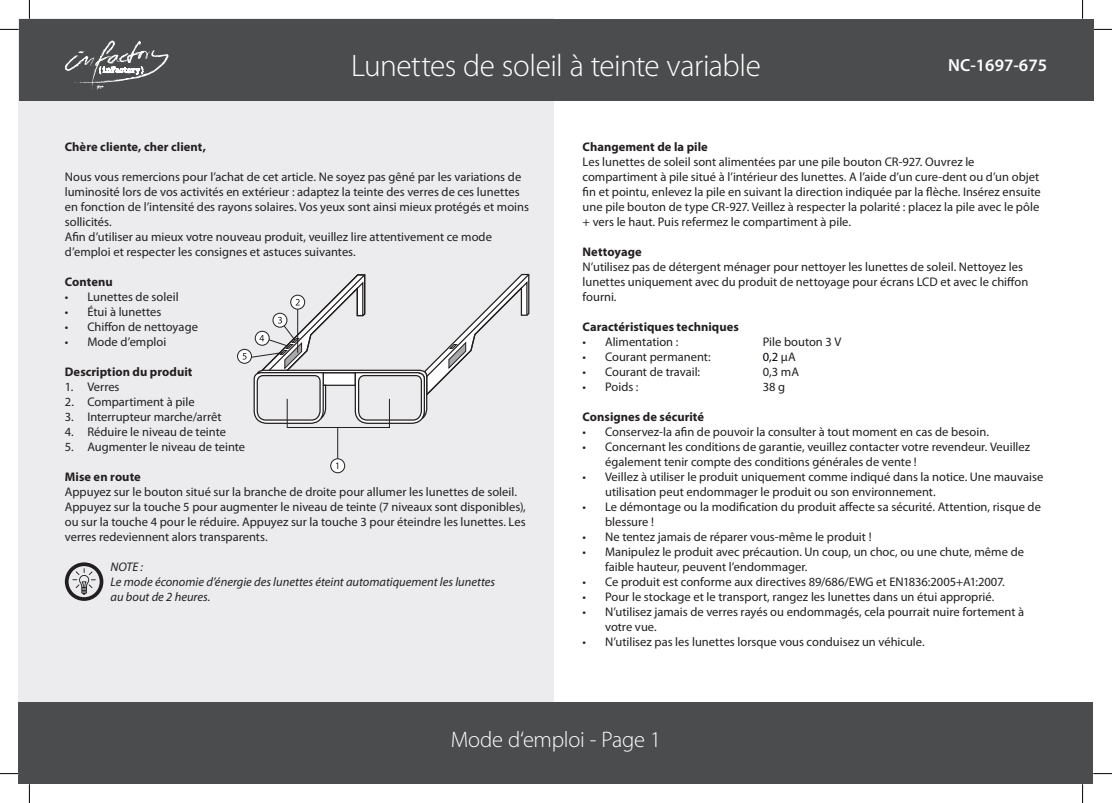
<style>
.page{position:relative;width:1112px;height:803px;background:#fff}
.page>*{position:absolute;margin:0;border:0;box-sizing:border-box;transform-origin:0 0}
.t1{font:300 31.25px "Myriad Pro";letter-spacing:-.015em;color:#fff}
.t2{font:300 22.5px "Myriad Pro";letter-spacing:-.01em;color:#fff}
.t3{font:600 17.5px "Myriad Pro";color:#fff}
.t4{font:12.5px/15px "Myriad Pro";color:#231f20}
.t5{font:700 12.5px "Myriad Pro";letter-spacing:.005em;color:#231f20}
.t6{font:italic 12.5px/15px "Myriad Pro";color:#231f20}
.t7{font:12.5px "Myriad Pro";color:#00000a}
.s1{color:#231f20}
</style>
<div class="page">
<div style="left:19px;top:19px;width:535px;height:765px;background:#ececee"></div>
<div style="left:19px;top:19px;width:1073px;height:81px;background:#4b4c4d"></div>
<div style="left:19px;top:703px;width:1073px;height:81px;background:#4b4c4d"></div>
<svg style="left:65px;top:562px;width:38px;height:39px"></svg>
<svg style="left:64px;top:40px;width:105px;height:50px"></svg>
<div style="left:287px;top:398px;width:102px;height:30px;border:1px solid #231f20"></div>
<hr style="left:337px;top:427px;width:1px;height:40px;background:#231f20">
<svg style="left:330px;top:459px;width:14px;height:14px"></svg>
<div style="left:330px;top:458px;width:15px;height:15px;border:1px solid #231f20;border-radius:50%"></div>
<svg style="left:336px;top:462px;width:2px;height:7px"></svg>
<svg style="left:237px;top:349px;width:14px;height:14px"></svg>
<div style="left:237px;top:349px;width:15px;height:15px;border:1px solid #231f20;border-radius:50%"></div>
<svg style="left:242px;top:273px;width:288px;height:151px"></svg>
<svg style="left:0;top:29px;width:19px;height:1px"></svg>
<svg style="left:1092px;top:29px;width:19px;height:1px"></svg>
<svg style="left:0;top:773px;width:19px;height:1px"></svg>
<svg style="left:1092px;top:773px;width:19px;height:1px"></svg>
<svg style="left:29px;top:0;width:1px;height:19px"></svg>
<svg style="left:29px;top:784px;width:1px;height:19px"></svg>
<svg style="left:1082px;top:0;width:1px;height:19px"></svg>
<svg style="left:1082px;top:784px;width:1px;height:19px"></svg>
<h1 class="t1" style="left:351px;top:48px;width:411px">Lunettes de soleil à teinte variable</h1>
<h3 class="t3" style="left:948px;top:54px;width:100px">NC-1697-675</h3>
<p class="t5" style="left:65px;top:138px;width:142px">Chère cliente, cher client,</p>
<p class="t4" style="left:65px;top:169px;width:465px">Nous vous remercions pour l’achat de cet article. Ne soyez pas gêné par les variations de luminosité lors de vos activités en extérieur : adaptez la teinte des verres de ces lunettes en fonction de l’intensité des rayons solaires. Vos yeux sont ainsi mieux protégés et moins sollicités.<br>Afin d’utiliser au mieux votre nouveau produit, veuillez lire attentivement ce mode d’emploi et respecter les consignes et astuces suivantes.</p>
<p class="t5" style="left:65px;top:273px;width:49px">Contenu</p>
<p class="t4" style="left:65px;top:289px;width:115px">• Lunettes de soleil</p>
<p class="t4" style="left:65px;top:304px;width:98px">• Étui à lunettes</p>
<p class="t4" style="left:65px;top:319px;width:134px">• Chiffon de nettoyage</p>
<p class="t4" style="left:65px;top:334px;width:103px">• Mode d’emploi</p>
<p class="t5" style="left:65px;top:363px;width:129px">Description du produit</p>
<p class="t4" style="left:65px;top:379px;width:56px">1. Verres</p>
<p class="t4" style="left:65px;top:394px;width:131px">2. Compartiment à pile</p>
<p class="t4" style="left:65px;top:409px;width:158px">3. Interrupteur marche/arrêt</p>
<p class="t4" style="left:65px;top:424px;width:163px">4. Réduire le niveau de teinte</p>
<p class="t4" style="left:65px;top:439px;width:182px">5. Augmenter le niveau de teinte</p>
<p class="t5" style="left:65px;top:468px;width:78px">Mise en route</p>
<p class="t4" style="left:65px;top:484px;width:462px">Appuyez sur le bouton situé sur la branche de droite pour allumer les lunettes de soleil.<br>Appuyez sur la touche 5 pour augmenter le niveau de teinte (7 niveaux sont disponibles), ou sur la touche 4 pour le réduire. Appuyez sur la touche 3 pour éteindre les lunettes. Les verres redeviennent alors transparents.</p>
<p class="t6" style="left:110px;top:559px;width:386px">Note :<br>Le mode économie d’énergie des lunettes éteint automatiquement les lunettes au bout de 2 heures.</p>
<p class="t5" style="left:582px;top:138px;width:127px">Changement de la pile</p>
<p class="t4" style="left:582px;top:154px;width:459px">Les lunettes de soleil sont alimentées par une pile bouton CR-927. Ouvrez le compartiment à pile situé à l’intérieur des lunettes. A l’aide d’un cure-dent ou d’un objet fin et pointu, enlevez la pile en suivant la direction indiquée par la flèche. Insérez ensuite une pile bouton de type CR-927. Veillez à respecter la polarité : placez la pile avec le pôle + vers le haut. Puis refermez le compartiment à pile.</p>
<p class="t5" style="left:582px;top:243px;width:61px">Nettoyage</p>
<p class="t4" style="left:582px;top:259px;width:447px">N’utilisez pas de détergent ménager pour nettoyer les lunettes de soleil. Nettoyez les lunettes uniquement avec du produit de nettoyage pour écrans LCD et avec le chiffon fourni.</p>
<p class="t5" style="left:582px;top:318px;width:158px">Caractéristiques techniques</p>
<p class="t4" style="left:582px;top:334px;width:97px">• Alimentation :</p>
<p class="t4" style="left:762px;top:334px;width:80px">Pile bouton 3 V</p>
<p class="t4" style="left:582px;top:349px;width:130px">• Courant permanent:</p>
<p class="t7" style="left:762px;top:349px;width:34px">0,2 <span class="s1">μA</span></p>
<p class="t4" style="left:582px;top:364px;width:119px">• Courant de travail:</p>
<p class="t4" style="left:762px;top:364px;width:38px">0,3 mA</p>
<p class="t4" style="left:582px;top:379px;width:57px">• Poids :</p>
<p class="t4" style="left:762px;top:379px;width:24px">38 g</p>
<p class="t5" style="left:582px;top:408px;width:123px">Consignes de sécurité</p>
<p class="t4" style="left:582px;top:424px;width:408px">• Conservez-la afin de pouvoir la consulter à tout moment en cas de besoin.</p>
<p class="t4" style="left:605px;top:439px;width:426px;text-indent:-22px">• Concernant les conditions de garantie, veuillez contacter votre revendeur. Veuillez également tenir compte des conditions générales de vente !</p>
<p class="t4" style="left:605px;top:469px;width:439px;text-indent:-22px">• Veillez à utiliser le produit uniquement comme indiqué dans la notice. Une mauvaise utilisation peut endommager le produit ou son environnement.</p>
<p class="t4" style="left:605px;top:499px;width:437px;text-indent:-22px">• Le démontage ou la modification du produit affecte sa sécurité. Attention, risque de blessure !</p>
<p class="t4" style="left:582px;top:529px;width:290px">• Ne tentez jamais de réparer vous-même le produit !</p>
<p class="t4" style="left:605px;top:544px;width:420px;text-indent:-22px">• Manipulez le produit avec précaution. Un coup, un choc, ou une chute, même de faible hauteur, peuvent l’endommager.</p>
<p class="t4" style="left:582px;top:574px;width:423px">• Ce produit est conforme aux directives 89/686/EWG et EN1836:2005+A1:2007.</p>
<p class="t4" style="left:582px;top:589px;width:413px">• Pour le stockage et le transport, rangez les lunettes dans un étui approprié.</p>
<p class="t4" style="left:605px;top:604px;width:420px;text-indent:-22px">• N’utilisez jamais de verres rayés ou endommagés, cela pourrait nuire fortement à votre vue.</p>
<p class="t4" style="left:582px;top:634px;width:343px">• N’utilisez pas les lunettes lorsque vous conduisez un véhicule.</p>
<h2 class="t2" style="left:451px;top:727px;width:212px">Mode d‘emploi - Page 1</h2>
</div>
